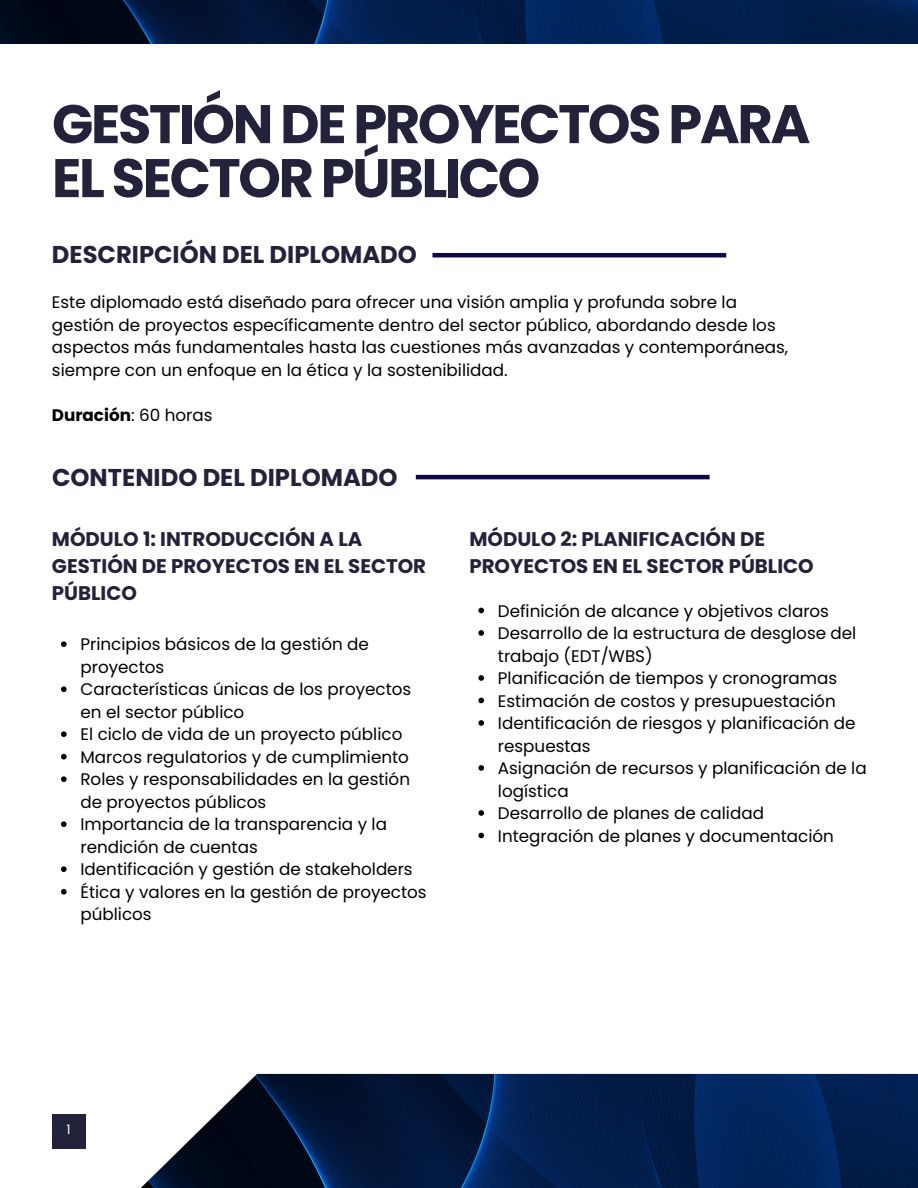
<style>
.page{position:relative;width:918px;height:1188px;background:#fff}
.page>*{position:absolute;margin:0;border:0;box-sizing:border-box;transform-origin:0 0}
.t1{font:700 54.3px/54px "Poppins";letter-spacing:-.045em;color:#22223b}
.t2{font:700 24.3px "Poppins";color:#22223b}
.t3{font:700 19.8px/27px "Poppins";color:#22223b}
.t4{font:16.8px/22.5px "Poppins";color:#000}
.t5{font:700 16.8px "Poppins";color:#000}
.t6{font:13.05px "Poppins";color:#fff}
.s1{font-weight:400}
</style>
<div class="page">
<img style="left:0;top:0;width:918px;height:44px">
<img style="left:141px;top:1074px;width:777px;height:114px">
<div style="left:52px;top:1114px;width:33px;height:34px;background:#22223b"></div>
<hr style="left:433px;top:253px;width:293px;height:4px;background:#0d0847">
<hr style="left:416px;top:475px;width:294px;height:4px;background:#0d0847">
<svg style="left:61px;top:641px;width:6px;height:6px"></svg>
<svg style="left:61px;top:686px;width:6px;height:6px"></svg>
<svg style="left:61px;top:731px;width:6px;height:6px"></svg>
<svg style="left:61px;top:754px;width:6px;height:6px"></svg>
<svg style="left:61px;top:776px;width:6px;height:6px"></svg>
<svg style="left:61px;top:821px;width:6px;height:6px"></svg>
<svg style="left:61px;top:866px;width:6px;height:6px"></svg>
<svg style="left:61px;top:889px;width:6px;height:6px"></svg>
<svg style="left:478px;top:608px;width:6px;height:5px"></svg>
<svg style="left:478px;top:630px;width:6px;height:6px"></svg>
<svg style="left:478px;top:675px;width:6px;height:6px"></svg>
<svg style="left:478px;top:698px;width:6px;height:5px"></svg>
<svg style="left:478px;top:720px;width:6px;height:6px"></svg>
<svg style="left:478px;top:765px;width:6px;height:6px"></svg>
<svg style="left:478px;top:810px;width:6px;height:6px"></svg>
<svg style="left:478px;top:833px;width:6px;height:5px"></svg>
<h2 class="t1" style="left:52px;top:97px;width:760px">GESTIÓN DE PROYECTOS PARA<br>EL SECTOR PÚBLICO</h2>
<p class="t2" style="left:52px;top:238px;width:366px">DESCRIPCIÓN DEL DIPLOMADO</p>
<p class="t4" style="left:52px;top:291px;width:738px">Este diplomado está diseñado para ofrecer una visión amplia y profunda sobre la gestión de proyectos específicamente dentro del sector público, abordando desde los aspectos más fundamentales hasta las cuestiones más avanzadas y contemporáneas, siempre con un enfoque en la ética y la sostenibilidad.</p>
<h2 class="t5" style="left:52px;top:403px;width:162px">Duración<span class="s1">: 60 horas</span></h2>
<p class="t2" style="left:52px;top:460px;width:347px">CONTENIDO DEL DIPLOMADO</p>
<p class="t3" style="left:52px;top:525px;width:376px">MÓDULO 1: INTRODUCCIÓN A LA<br>GESTIÓN DE PROYECTOS EN EL SECTOR<br>PÚBLICO</p>
<p class="t4" style="left:80px;top:633px;width:348px">Principios básicos de la gestión de proyectos<br>Características únicas de los proyectos en el sector público<br>El ciclo de vida de un proyecto público<br>Marcos regulatorios y de cumplimiento<br>Roles y responsabilidades en la gestión de proyectos públicos<br>Importancia de la transparencia y la rendición de cuentas<br>Identificación y gestión de stakeholders<br>Ética y valores en la gestión de proyectos públicos</p>
<h3 class="t3" style="left:469px;top:525px;width:346px">MÓDULO 2: PLANIFICACIÓN DE<br>PROYECTOS EN EL SECTOR PÚBLICO</h3>
<p class="t4" style="left:498px;top:600px;width:333px">Definición de alcance y objetivos claros</p>
<p class="t4" style="left:498px;top:622px;width:360px">Desarrollo de la estructura de desglose del trabajo (EDT/WBS)</p>
<p class="t4" style="left:498px;top:667px;width:341px">Planificación de tiempos y cronogramas</p>
<p class="t4" style="left:498px;top:690px;width:339px">Estimación de costos y presupuestación</p>
<p class="t4" style="left:498px;top:712px;width:359px">Identificación de riesgos y planificación de respuestas</p>
<p class="t4" style="left:498px;top:757px;width:370px">Asignación de recursos y planificación de la logística</p>
<p class="t4" style="left:498px;top:802px;width:268px">Desarrollo de planes de calidad</p>
<p class="t4" style="left:498px;top:825px;width:338px">Integración de planes y documentación</p>
<h1 class="t6" style="left:67px;top:1121px;width:6px">1</h1>
</div>
